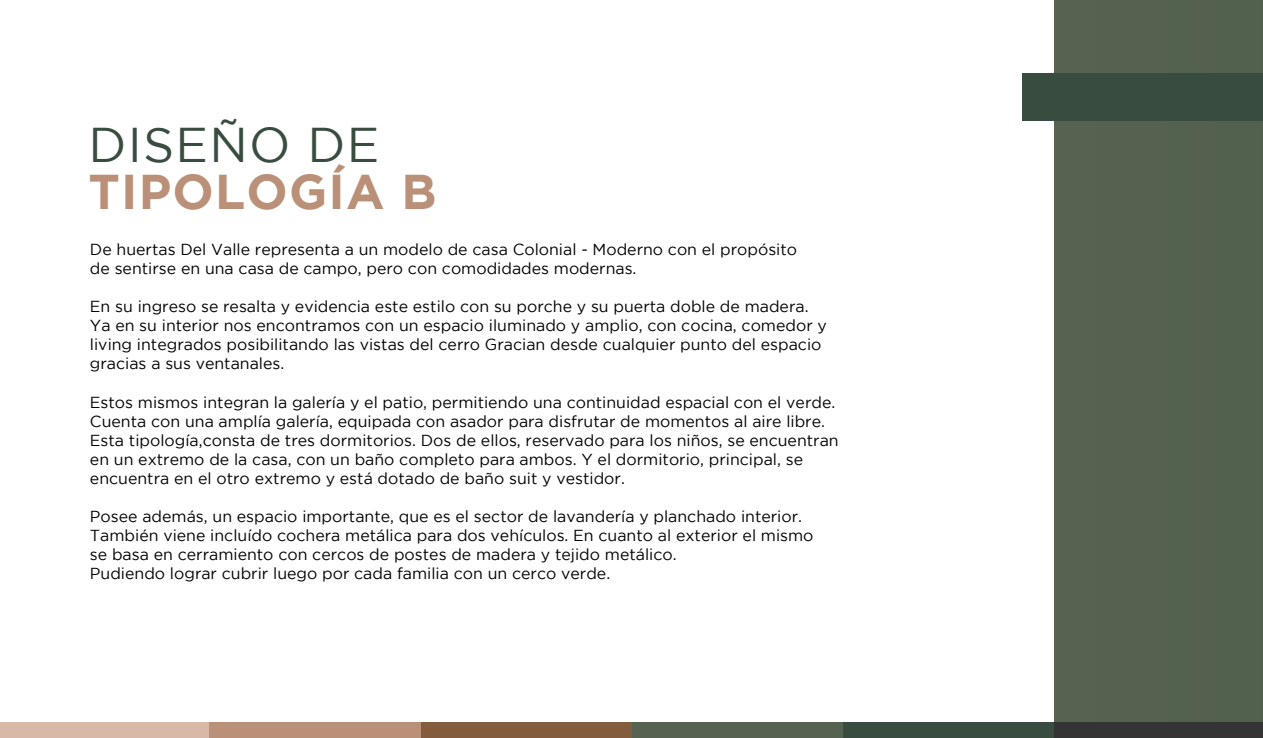
<style>
.page{position:relative;width:1263px;height:738px;background:#fff}
.page>*{position:absolute;margin:0;border:0;box-sizing:border-box;transform-origin:0 0}
.t1{font:700 48.75px "Gotham";letter-spacing:.025em;color:#ba9078}
.t2{font:48.75px "Gotham";letter-spacing:.025em;color:#384d40}
.t3{font:15.9px/19px "Gotham";color:#010101}
</style>
<div class="page">
<div style="left:1054px;top:0;width:209px;height:738px;background:#54624f"></div>
<div style="left:1022px;top:73px;width:241px;height:48px;background:#384d40"></div>
<div style="left:1054px;top:723px;width:209px;height:15px;background:#343434"></div>
<div style="left:843px;top:723px;width:211px;height:15px;background:#384d40"></div>
<div style="left:631px;top:723px;width:212px;height:15px;background:#556350"></div>
<div style="left:420px;top:723px;width:211px;height:15px;background:#825c3c"></div>
<div style="left:209px;top:723px;width:211px;height:15px;background:#ba9078"></div>
<div style="left:0;top:723px;width:209px;height:15px;background:#d8b8a6"></div>
<h1 class="t2" style="left:88px;top:118px;width:292px">DISEÑO DE</h1>
<h1 class="t1" style="left:88px;top:164px;width:350px">TIPOLOGÍA B</h1>
<p class="t3" style="left:90px;top:239px;width:709px">De huertas Del Valle representa a un modelo de casa Colonial - Moderno con el propósito de sentirse en una casa de campo, pero con comodidades modernas.</p>
<p class="t3" style="left:90px;top:297px;width:738px">En su ingreso se resalta y evidencia este estilo con su porche y su puerta doble de madera.<br>Ya en su interior nos encontramos con un espacio iluminado y amplio, con cocina, comedor y living integrados posibilitando las vistas del cerro Gracian desde cualquier punto del espacio gracias a sus ventanales.</p>
<p class="t3" style="left:90px;top:392px;width:750px">Estos mismos integran la galería y el patio, permitiendo una continuidad espacial con el verde.<br>Cuenta con una amplía galería, equipada con asador para disfrutar de momentos al aire libre.<br>Esta tipología,consta de tres dormitorios. Dos de ellos, reservado para los niños, se encuentran en un extremo de la casa, con un baño completo para ambos. Y el dormitorio, principal, se encuentra en el otro extremo y está dotado de baño suit y vestidor.</p>
<p class="t3" style="left:90px;top:507px;width:725px">Posee además, un espacio importante, que es el sector de lavandería y planchado interior.<br>También viene incluído cochera metálica para dos vehículos. En cuanto al exterior el mismo se basa en cerramiento con cercos de postes de madera y tejido metálico.<br>Pudiendo lograr cubrir luego por cada familia con un cerco verde.</p>
</div>
